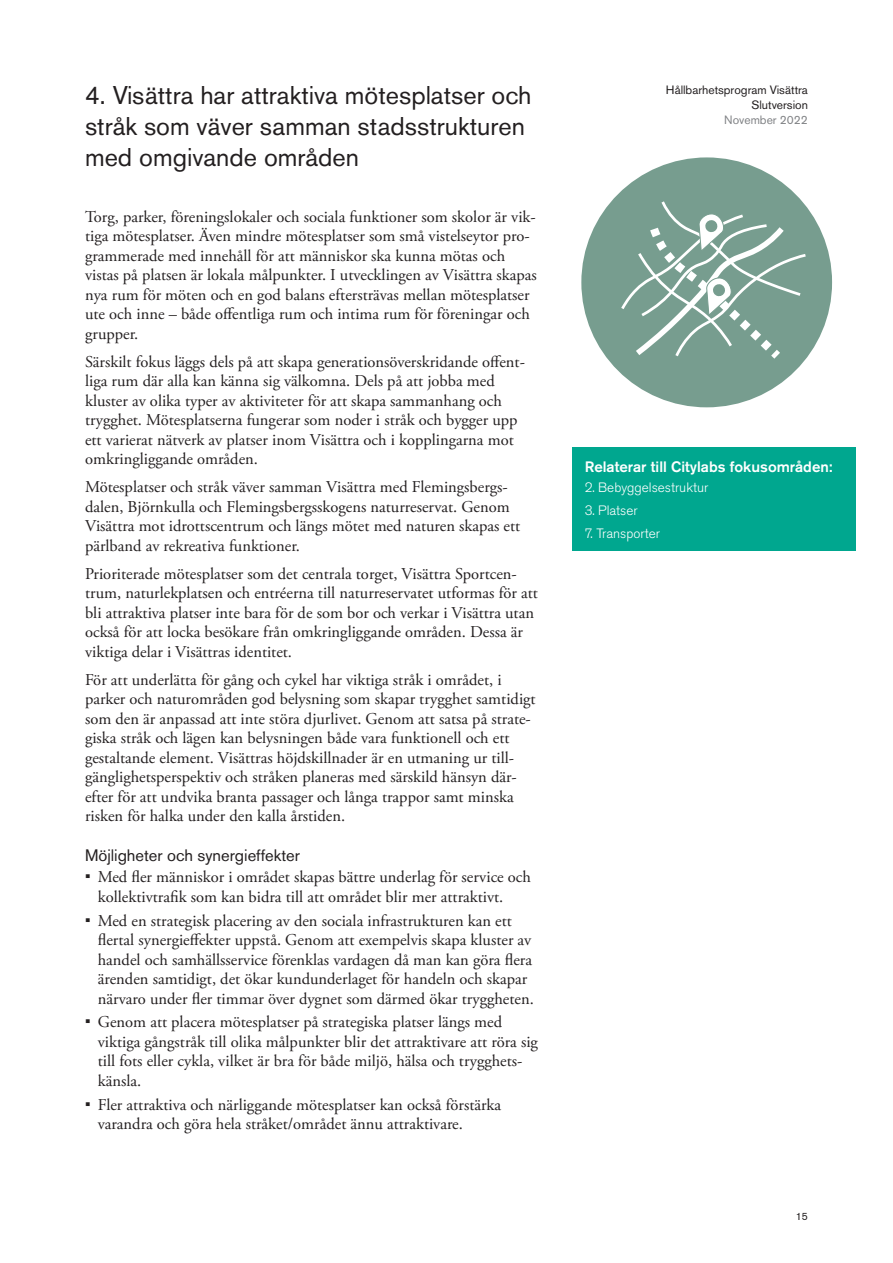
<style>
.page{position:relative;width:893px;height:1263px;background:#fff}
.page>*{position:absolute;margin:0;border:0;box-sizing:border-box;transform-origin:0 0}
.Rubrik_2{font:25.5px/30.8px "Akzidenz Grotesk Std";color:#231f20}
.t1{font:16.5px/19.5px "Adobe Garamond Pro";color:#231f20}
.Rubrik_4{font:16.5px "Akzidenz Grotesk Std";color:#231f20}
.EKO_rubrik_stor_färg{font:500 15px "Akzidenz Grotesk Std";color:#fff}
.EKO_lista_utan_punkt{font:300 13.5px "Akzidenz Grotesk Std";color:#fff}
.t2{font:12px/15px "Akzidenz Grotesk Std";color:#231f20;text-align:right}
.t3{font:12px "Akzidenz Grotesk Std";color:#808285}
.t4{font:10.5px "Akzidenz Grotesk Std";color:#231f20}
.s1{font-family:"Akzidenz Grotesk Std"}
</style>
<div class="page">
<div style="left:581px;top:157px;width:251px;height:250px;background:#779d8f;border-radius:50%"></div>
<svg style="left:621px;top:198px;width:188px;height:169px"></svg>
<div style="left:572px;top:448px;width:284px;height:103px;background:#00a78f"></div>
<p class="Rubrik_2" style="left:85px;top:80px;width:448px">4. Visättra har attraktiva mötesplatser och stråk som väver samman stadsstrukturen med omgivande områden</p>
<p class="t1" style="left:85px;top:207px;width:453px">Torg, parker, föreningslokaler och sociala funktioner som skolor är vik&shy;tiga mötesplatser. Även mindre mötesplatser som små vistelseytor pro&shy;grammerade med innehåll för att människor ska kunna mötas och vistas på platsen är lokala målpunkter. I utvecklingen av Visättra skapas nya rum för möten och en god balans eftersträvas mellan mötesplatser ute och inne – både offentliga rum och intima rum för föreningar och grupper.</p>
<p class="t1" style="left:85px;top:352px;width:441px">Särskilt fokus läggs dels på att skapa generationsöverskridande offent&shy;liga rum där alla kan känna sig välkomna. Dels på att jobba med kluster av olika typer av aktiviteter för att skapa sammanhang och trygghet. Mötesplatserna fungerar som noder i stråk och bygger upp ett varierat nätverk av platser inom Visättra och i kopplingarna mot omkringliggande områden.</p>
<p class="t1" style="left:85px;top:478px;width:437px">Mötesplatser och stråk väver samman Visättra med Flemingsbergs&shy;dalen, Björnkulla och Flemingsbergsskogens naturreservat. Genom Visättra mot idrottscentrum och längs mötet med naturen skapas ett pärlband av rekreativa funktioner.</p>
<p class="t1" style="left:85px;top:564px;width:454px">Prioriterade mötesplatser som det centrala torget, Visättra Sportcen&shy;trum, naturlekplatsen och entréerna till naturreservatet utformas för att bli attraktiva platser inte bara för de som bor och verkar i Visättra utan också för att locka besökare från omkringliggande områden. Dessa är viktiga delar i Visättras identitet.</p>
<p class="t1" style="left:85px;top:670px;width:452px">För att underlätta för gång och cykel har viktiga stråk i området, i parker och naturområden god belysning som skapar trygghet samtidigt som den är anpassad att inte störa djurlivet. Genom att satsa på strate&shy;giska stråk och lägen kan belysningen både vara funktionell och ett gestaltande element. Visättras höjdskillnader är en utmaning ur till&shy;gänglighetsperspektiv och stråken planeras med särskild hänsyn där&shy;efter för att undvika branta passager och långa trappor samt minska risken för halka under den kalla årstiden.</p>
<p class="Rubrik_4" style="left:85px;top:845px;width:216px">Möjligheter och synergieffekter</p>
<p class="t1" style="left:98px;top:868px;width:435px;text-indent:-13px"><span class="s1">•</span> Med fler människor i området skapas bättre underlag för service och kollektivtrafik som kan bidra till att området blir mer attraktivt.</p>
<p class="t1" style="left:98px;top:911px;width:438px;text-indent:-13px"><span class="s1">•</span> Med en strategisk placering av den sociala infrastrukturen kan ett flertal synergieffekter uppstå. Genom att exempelvis skapa kluster av handel och samhällsservice förenklas vardagen då man kan göra flera ärenden samtidigt, det ökar kundunderlaget för handeln och skapar närvaro under fler timmar över dygnet som därmed ökar tryggheten.</p>
<p class="t1" style="left:98px;top:1013px;width:442px;text-indent:-13px"><span class="s1">•</span> Genom att placera mötesplatser på strategiska platser längs med viktiga gångstråk till olika målpunkter blir det attraktivare att röra sig till fots eller cykla, vilket är bra för både miljö, hälsa och trygghets&shy;känsla.</p>
<p class="t1" style="left:98px;top:1095px;width:405px;text-indent:-13px"><span class="s1">•</span> Fler attraktiva och närliggande mötesplatser kan också förstärka varandra och göra hela stråket/området ännu attraktivare.</p>
<p class="t2" style="left:666px;top:82px;width:144px">Hållbarhetsprogram Visättra<br>Slutversion</p>
<p class="t3" style="left:724px;top:113px;width:85px">November 2022</p>
<p class="EKO_rubrik_stor_färg" style="left:585px;top:457px;width:249px">Relaterar till Citylabs fokusområden:</p>
<p class="EKO_lista_utan_punkt" style="left:585px;top:480px;width:125px">2. Bebyggelsestruktur</p>
<p class="EKO_lista_utan_punkt" style="left:585px;top:503px;width:54px">3. Platser</p>
<p class="EKO_lista_utan_punkt" style="left:585px;top:526px;width:77px">7. Transporter</p>
<p class="t4" style="left:796px;top:1210px;width:14px">15</p>
</div>
